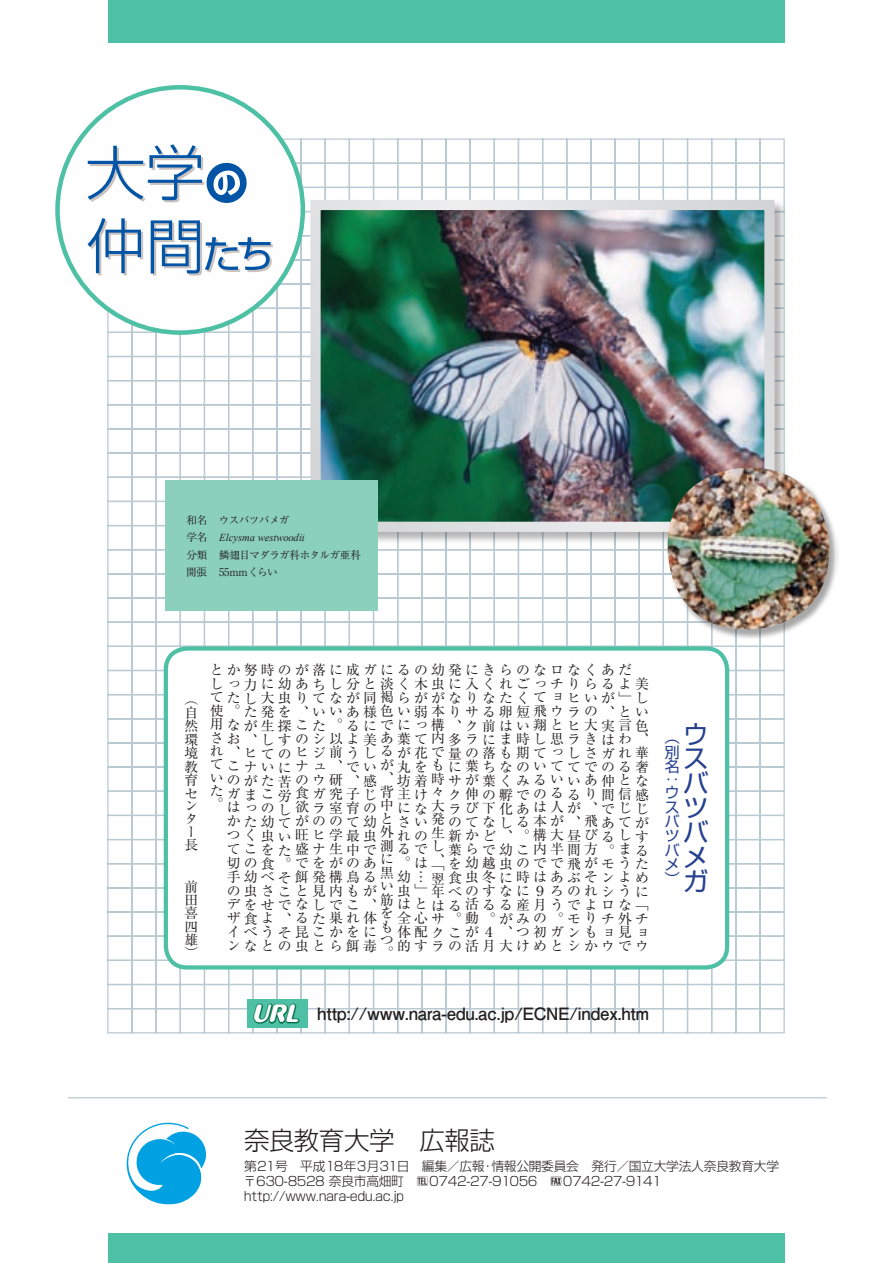
<style>
.page{position:relative;width:893px;height:1263px;background:#fff}
.page>*{position:absolute;margin:0;border:0;box-sizing:border-box;transform-origin:0 0}
.ならやま肩書き{font:300 25.5px "Shin Go Pro";letter-spacing:-.02em;color:#231f20}
.ならやま肩書き-2{font:25.5px/24.6px "Shin Go Pro";color:#25408f;text-align:justify}
.t1{font:italic 19.2px "CHAPE1 AL";color:#fff}
.ならやま肩書き-3{font:700 16.95px "Futo Go B101 Pro";letter-spacing:-.02em;color:#231f20}
.ならやま肩書き-4{font:14.85px/14.1px "Shin Go Pro";color:#25408f;text-align:justify}
.ならやま肩書き-5{font:13.8px/13.8px "Ryumin Pro";color:#231f20}
.ならやま肩書き-6{font:300 12.75px "Shin Go Pro";letter-spacing:-.025em;color:#231f20}
.ならやま肩書き-7{font:10.65px "Ryumin Pro";letter-spacing:-.055em;color:#231f20}
.ならやま肩書き-8{font:italic 10.65px "Times New Roman";letter-spacing:-.01em;color:#231f20}
.ならやま肩書き-9{font:10.65px "Ryumin Pro";letter-spacing:-.015em;color:#231f20}
.s1{font-family:"Ryumin Pro";font-style:normal}
.s2{font-family:"BLS Gaiji ST Sgl";font-weight:400}
</style>
<div class="page">
<svg style="left:256px;top:138px;width:529px;height:169px"></svg>
<svg style="left:107px;top:307px;width:202px;height:169px"></svg>
<svg style="left:107px;top:476px;width:678px;height:169px"></svg>
<svg style="left:107px;top:645px;width:678px;height:169px"></svg>
<svg style="left:107px;top:814px;width:678px;height:169px"></svg>
<div style="left:108px;top:1233px;width:677px;height:30px;background:#4ec0a5"></div>
<div style="left:108px;top:0;width:677px;height:42px;background:#4ec0a5"></div>
<svg style="left:127px;top:1123px;width:79px;height:81px"></svg>
<div style="left:58px;top:87px;width:245px;height:246px;background:#fefefe;border-radius:50%"></div>
<svg style="left:162px;top:644px;width:569px;height:323px"></svg>
<div style="left:309px;top:198px;width:478px;height:347px;background:#231f20;opacity:.33"></div>
<img style="left:321px;top:211px;width:442px;height:310px">
<div style="left:310px;top:200px;width:464px;height:332px;border:10px solid #fff"></div>
<div style="left:165px;top:480px;width:213px;height:131px;background:#8bcfbd"></div>
<svg style="left:88px;top:218px;width:55px;height:57px"></svg>
<svg style="left:151px;top:220px;width:122px;height:56px"></svg>
<svg style="left:88px;top:144px;width:159px;height:59px"></svg>
<hr style="left:68px;top:1097px;width:759px;height:1px;background:#bacad2">
<div style="left:666px;top:466px;width:173px;height:173px;background:#231f20;opacity:.4"></div>
<img style="left:668px;top:468px;width:161px;height:161px">
<svg style="left:107px;top:983px;width:678px;height:51px"></svg>
<p class="ならやま肩書き-7" style="left:186px;top:511px;width:104px">和名 ウスバツバメガ</p>
<p class="ならやま肩書き-8" style="left:186px;top:531px;width:120px"><span class="s1">学名</span> Elcysma westwoodii</p>
<p class="ならやま肩書き-7" style="left:186px;top:546px;width:176px">分類 鱗翅目マダラガ科ホタルガ亜科</p>
<p class="ならやま肩書き-9" style="left:186px;top:564px;width:93px">開張 55mmくらい</p>
<p class="ならやま肩書き-5" style="left:184px;top:692px;width:15px;line-height:13.2px">（自然環境教育センター長</p>
<p class="ならやま肩書き-5" style="left:184px;top:879px;width:15px;line-height:13.4px;text-align:justify">前田喜四雄）</p>
<p class="ならやま肩書き-5" style="left:210px;top:662px;width:284px">とか努時のが落に成ガにるの幼発にきしっ力に幼あちし分と淡く<br>てたし大虫り</p>
<p class="ならやま肩書き-5" style="left:210px;top:709px;width:31px;line-height:27.6px">用<br>れ、</p>
<p class="ならやま肩書き-5" style="left:210px;top:757px;width:14px;line-height:13.4px;text-align:justify">ていた。</p>
<p class="ならやま肩書き-5" style="left:227px;top:759px;width:151px">こナいにナュ、でいのがた苦のウ研、感ガまこ労食ガ究子じはっの<br>かた幼<br>つく<br>てこをた盛ナ生中で切の食。でをがのあ手幼べそ餌発構鳥るの虫さこと見内も<br>デをせでなしでこ、ザ食よ、るた巣れ体イ<br>ンなとの虫とら餌毒</p>
<p class="ならやま肩書き-5" style="left:499px;top:662px;width:96px">らのなロなくれごっチり</p>
<p class="ならやま肩書き-5" style="left:601px;top:662px;width:32px">あだ</p>
<p class="ならやま肩書き-5" style="left:414px;top:676px;width:79px">木虫に入く</p>
<p class="ならやま肩書き-5" style="left:227px;top:676px;width:423px;text-align:right">らるよ美<br>てョヒいが」し<br>サる卵短飛ウラの、とい<br>なが生探こた。るにでにっ構、ク前はい翔とヒ大実言色はわ、<br>期てっしさガれ華<br>に葉ちなのいててでのる奢</p>
<p class="ならやま肩書き-5" style="left:448px;top:787px;width:202px;text-align:right">間信感<br>が、でじじ<br>のてなしる本が、飛あてが新かど、。構大昼びるしす</p>
<p class="ならやま肩書き-5" style="left:448px;top:857px;width:201px;line-height:12.9px;text-align:right">た<br>食虫冬に時はあぶそンよめ</p>
<p class="ならやま肩書き-5" style="left:397px;top:884px;width:253px;text-align:right">に<br>でよロな「<br>チ外チ<br>ョ見ョ<br>的すラの活月大けめとシかウでウ</p>
<p class="ならやま肩書き-5" style="left:312px;top:690px;width:164px">てなが同褐らががなり</p>
<p class="ならやま肩書き-5" style="left:482px;top:690px;width:45px">なたく</p>
<p class="ならやま肩書き-5" style="left:210px;top:704px;width:249px">使。た発を、いいあ様色い弱本り</p>
<p class="ならやま肩書き-5" style="left:244px;top:745px;width:114px">ヒてのヒジ前う</p>
<p class="ならやま肩書き-5" style="left:363px;top:731px;width:233px;text-indent:-153px">さお、しすのシ以よ美あ葉て内多ラにま時し思ラきしるが花で量の落も</p>
<p class="ならやま肩書き-5" style="left:380px;top:757px;width:15px">が、背中と外測に黒い筋をもつ。</p>
<p class="ならやま肩書き-5" style="left:397px;top:758px;width:233px">丸をも<br>坊着<br>主け<br>にな<br>さい<br>れの<br>るで<br>。は、「を幼越虫のでで飛がモう幼 …</p>
<p class="ならやま肩書き-5" style="left:431px;top:771px;width:15px">時々大発生し</p>
<p class="ならやま肩書き-5" style="left:431px;top:871px;width:15px">翌</p>
<p class="ならやま肩書き-5" style="left:550px;top:766px;width:99px;line-height:26.4px;text-indent:-34px">みるいいあ仲とな人</p>
<p class="ならやま肩書き-5" style="left:448px;top:766px;width:99px;line-height:27.5px">サが葉く<br>ラび下化あは</p>
<p class="ならやま肩書き-5" style="left:448px;top:842px;width:200px">葉らで幼こ内半間方。まる</p>
<p class="ならやま肩書き-5" style="left:397px;top:883px;width:165px">虫」年べのすなに９<br>はとはる活るる産月う</p>
<p class="ならやま肩書き-5" style="left:448px;top:786px;width:147px">ク伸の孵でのるるり</p>
<p class="ならやま肩書き-5" style="left:295px;top:800px;width:83px">欲ラ室育のがののて幼</p>
<p class="ならやま肩書き-5" style="left:278px;top:802px;width:14px">して</p>
<p class="ならやま肩書き-5" style="left:261px;top:828px;width:116px">虫い旺ヒ学最虫</p>
<p class="ならやま肩書き-5" style="left:550px;top:883px;width:80px">ろのれシう</p>
<p class="ならやま肩書き-5" style="left:363px;top:883px;width:15px">が</p>
<p class="ならやま肩書き-5" style="left:397px;top:911px;width:198px">全心サ。動。がみの。モり体配クこが４</p>
<p class="ならやま肩書き-5" style="left:244px;top:924px;width:28px">べう</p>
<p class="ならやま肩書き-5" style="left:278px;top:924px;width:99px">そ昆こかをに</p>
<p class="ならやま肩書き-5" style="left:499px;top:924px;width:97px">、つ初ガンも</p>
<p class="ならやま肩書き-2" style="left:683px;top:719px;width:27px">ウスバツバメガ</p>
<p class="ならやま肩書き-4" style="left:665px;top:728px;width:16px;line-height:14.5px">（別名</p>
<p class="ならやま肩書き-4" style="left:665px;top:771px;width:16px;text-align:left">：ウスバツバメ）</p>
<p class="t1" style="left:252px;top:1004px;width:53px">URL</p>
<p class="ならやま肩書き-3" style="left:317px;top:1000px;width:334px">http://www.nara-edu.ac.jp/ECNE/index.htm</p>
<p class="ならやま肩書き" style="left:244px;top:1120px;width:253px">奈良教育大学　広報誌</p>
<p class="ならやま肩書き-6" style="left:244px;top:1156px;width:536px">第21号　平成18年3月31日　編集／広報・情報公開委員会　発行／国立大学法人奈良教育大学</p>
<p class="ならやま肩書き-6" style="left:244px;top:1171px;width:431px">〒630-8528 奈良市高畑町　<span class="s2">薑</span>0742-27-91056　<span class="s2">薨</span>0742-27-9141　</p>
<p class="ならやま肩書き-6" style="left:244px;top:1185px;width:162px">http://www.nara-edu.ac.jp</p>
</div>
